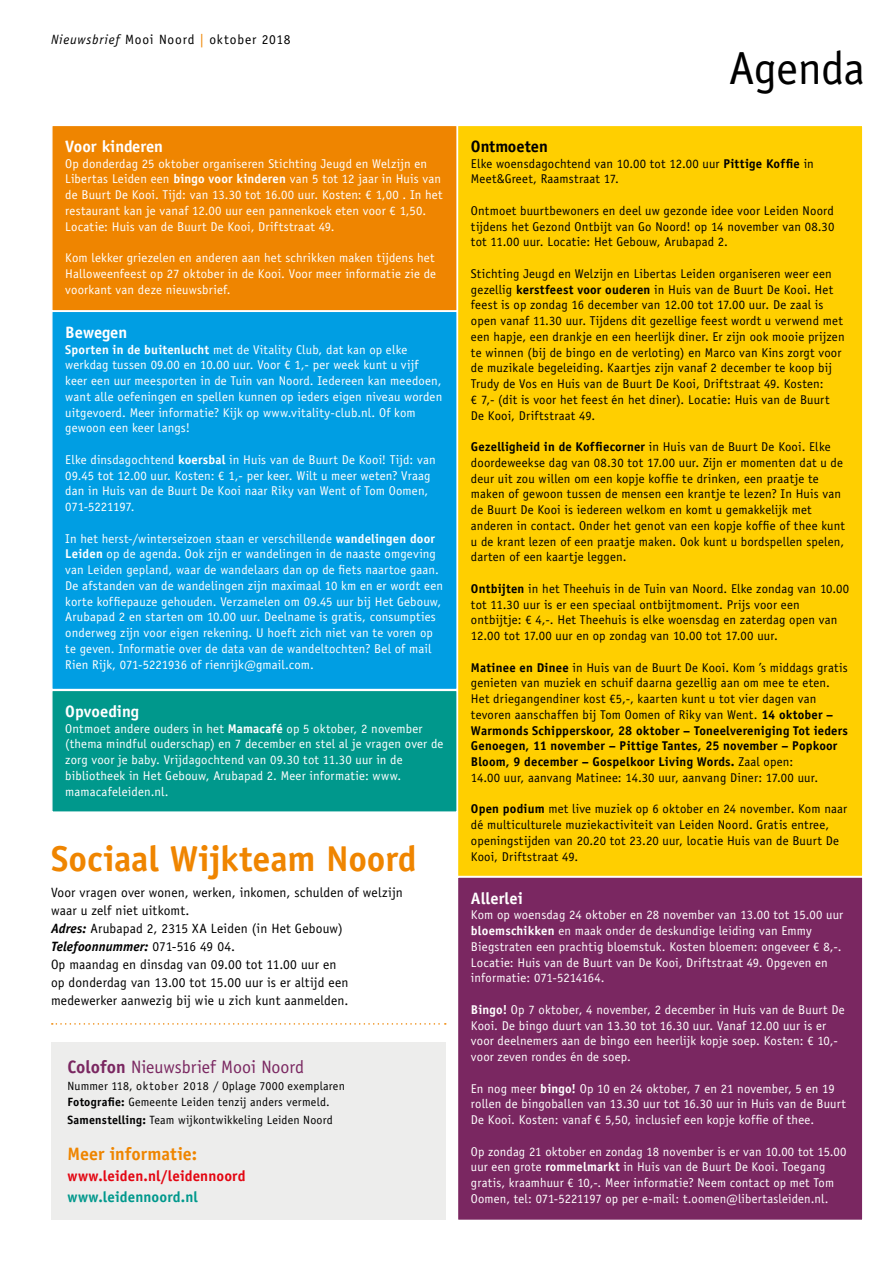
<style>
.page{position:relative;width:893px;height:1263px;background:#fff}
.page>*{position:absolute;margin:0;border:0;box-sizing:border-box;transform-origin:0 0}
.t1{font:46.5px "Officina Sans LT";letter-spacing:-.02em;color:#000}
.t2{font:700 36px "Officina Sans LT";letter-spacing:-.005em;color:#ef8500}
.t3{font:18px "Officina Sans LT";letter-spacing:-.005em;color:#7a2761}
.t4{font:700 18px "Officina Sans LT";color:#ef8500}
.t5{font:700 16.5px "Officina Sans LT";color:#fff}
.t6{font:700 16.5px "Officina Sans LT";color:#000}
.t7{font:700 15px "Officina Sans LT";letter-spacing:.01em;color:#e30612}
.t8{font:700 15px "Officina Sans LT";letter-spacing:.01em;color:#00988c}
.t9{font:13.5px/18px "Officina Sans LT";letter-spacing:.01em;color:#000}
.t10{font:13.5px "Officina Sans LT";letter-spacing:.06em;color:#000}
.t11{font:12.75px/15.8px "Officina Sans LT";letter-spacing:.01em;color:#fff}
.t12{font:12.75px/15.8px "Officina Sans LT";letter-spacing:.015em;color:#000}
.t13{font:12px/16.5px "Officina Sans LT";letter-spacing:.015em;color:#000}
.s1{font-style:italic}
.s2{color:#ef8500}
.s3{font-weight:700}
.s4{font-weight:700;font-style:italic}
</style>
<div class="page">
<div style="left:51px;top:1042px;width:395px;height:178px;background:#ededec"></div>
<svg style="left:52px;top:1023px;width:394px;height:2px"></svg>
<div style="left:457px;top:125px;width:406px;height:751px;background:#ffcf00"></div>
<div style="left:52px;top:125px;width:405px;height:186px;background:#ef8500"></div>
<div style="left:51px;top:125px;width:407px;height:187px;border:2px solid #fff"></div>
<div style="left:52px;top:311px;width:405px;height:378px;background:#009ee3"></div>
<div style="left:51px;top:311px;width:407px;height:379px;border:2px solid #fff"></div>
<div style="left:52px;top:690px;width:405px;height:122px;background:#00988c"></div>
<div style="left:51px;top:690px;width:407px;height:123px;border:2px solid #fff"></div>
<div style="left:457px;top:877px;width:406px;height:343px;background:#7a2761"></div>
<div style="left:457px;top:876px;width:406px;height:345px;border:2px solid #fff"></div>
<p class="t10" style="left:51px;top:32px;width:241px"><span class="s1">Nieuwsbrief</span> Mooi Noord <span class="s2">|</span> oktober 2018</p>
<p class="t5" style="left:65px;top:136px;width:99px">Voor kinderen</p>
<p class="t11" style="left:65px;top:155px;width:379px">Op donderdag 25 oktober organiseren Stichting Jeugd en Welzijn en Libertas Leiden een <span class="s3">bingo voor kinderen</span> van 5 tot 12 jaar in Huis van de Buurt De Kooi. Tijd: van 13.30 tot 16.00 uur. Kosten: € 1,00 . In het restaurant kan je vanaf 12.00 uur een pannenkoek eten voor € 1,50.<br>Locatie: Huis van de Buurt De Kooi, Driftstraat 49.</p>
<p class="t11" style="left:65px;top:250px;width:372px">Kom lekker griezelen en anderen aan het schrikken maken tijdens het<br>Halloweenfeest op 27 oktober in de Kooi. Voor meer informatie zie de voorkant van deze nieuwsbrief.</p>
<p class="t5" style="left:65px;top:322px;width:64px">Bewegen</p>
<p class="t11" style="left:65px;top:341px;width:378px"><span class="s3">Sporten in de buitenlucht</span> met de Vitality Club, dat kan op elke werkdag tussen 09.00 en 10.00 uur. Voor € 1,- per week kunt u vijf keer een uur meesporten in de Tuin van Noord. Iedereen kan meedoen, want alle oefeningen en spellen kunnen op ieders eigen niveau worden uitgevoerd. Meer informatie? Kijk op www.vitality-club.nl. Of kom gewoon een keer langs!</p>
<p class="t11" style="left:65px;top:452px;width:372px">Elke dinsdagochtend <span class="s3">koersbal</span> in Huis van de Buurt De Kooi! Tijd: van 09.45 tot 12.00 uur. Kosten: € 1,- per keer. Wilt u meer weten? Vraag dan in Huis van de Buurt De Kooi naar Riky van Went of Tom Oomen, 071-5221197.</p>
<p class="t11" style="left:65px;top:530px;width:379px">In het herst-/winterseizoen staan er verschillende <span class="s3">wandelingen door Leiden</span> op de agenda. Ook zijn er wandelingen in de naaste omgeving van Leiden gepland, waar de wandelaars dan op de fiets naartoe gaan.<br>De afstanden van de wandelingen zijn maximaal 10 km en er wordt een korte koffiepauze gehouden. Verzamelen om 09.45 uur bij Het Gebouw, Arubapad 2 en starten om 10.00 uur. Deelname is gratis, consumpties onderweg zijn voor eigen rekening. U hoeft zich niet van te voren op te geven. Informatie over de data van de wandeltochten? Bel of mail Rien Rijk, 071-5221936 of rienrijk@gmail.com.</p>
<p class="t5" style="left:65px;top:701px;width:75px">Opvoeding</p>
<p class="t11" style="left:65px;top:720px;width:380px">Ontmoet andere ouders in het <span class="s3">Mamacafé</span> op 5 oktober, 2 november (thema mindful ouderschap) en 7 december en stel al je vragen over de zorg voor je baby. Vrijdagochtend van 09.30 tot 11.30 uur in de bibliotheek in Het Gebouw, Arubapad 2. Meer informatie: www. mamacafeleiden.nl.</p>
<h2 class="t2" style="left:51px;top:837px;width:367px">Sociaal Wijkteam Noord</h2>
<p class="t9" style="left:51px;top:883px;width:353px">Voor vragen over wonen, werken, inkomen, schulden of welzijn waar u zelf niet uitkomt.<br><span class="s4">Adres:</span> Arubapad 2, 2315 XA Leiden (in Het Gebouw)<br><span class="s4">Telefoonnummer:</span> 071-516 49 04.<br>Op maandag en dinsdag van 09.00 tot 11.00 uur en<br>op donderdag van 13.00 tot 15.00 uur is er altijd een medewerker aanwezig bij wie u zich kunt aanmelden.</p>
<h3 class="t3" style="left:68px;top:1057px;width:238px"><span class="s3">Colofon</span> Nieuwsbrief Mooi Noord</h3>
<p class="t13" style="left:68px;top:1077px;width:279px">Nummer 118, oktober 2018 / Oplage 7000 exemplaren<br><span class="s3">Fotografie:</span> Gemeente Leiden tenzij anders vermeld.</p>
<p class="t13" style="left:68px;top:1112px;width:267px"><span class="s3">Samenstelling:</span> Team wijkontwikkeling Leiden Noord</p>
<h3 class="t4" style="left:68px;top:1143px;width:131px">Meer informatie:</h3>
<p class="t7" style="left:68px;top:1167px;width:179px">www.leiden.nl/leidennoord</p>
<p class="t8" style="left:68px;top:1188px;width:132px">www.leidennoord.nl</p>
<h1 class="t1" style="left:729px;top:41px;width:138px">Agenda</h1>
<p class="t6" style="left:471px;top:136px;width:79px">Ontmoeten</p>
<p class="t12" style="left:471px;top:155px;width:344px">Elke woensdagochtend van 10.00 tot 12.00 uur <span class="s3">Pittige Koffie</span> in<br>Meet&amp;Greet, Raamstraat 17.</p>
<p class="t12" style="left:471px;top:203px;width:365px;text-align:justify">Ontmoet buurtbewoners en deel uw gezonde idee voor Leiden Noord tijdens het Gezond Ontbijt van Go Noord! op 14 november van 08.30 tot 11.00 uur. Locatie: Het Gebouw, Arubapad 2.</p>
<p class="t12" style="left:471px;top:266px;width:375px">Stichting Jeugd en Welzijn en Libertas Leiden organiseren weer een gezellig <span class="s3">kerstfeest voor ouderen</span> in Huis van de Buurt De Kooi. Het feest is op zondag 16 december van 12.00 tot 17.00 uur. De zaal is open vanaf 11.30 uur. Tijdens dit gezellige feest wordt u verwend met een hapje, een drankje en een heerlijk diner. Er zijn ook mooie prijzen te winnen (bij de bingo en de verloting) en Marco van Kins zorgt voor de muzikale begeleiding. Kaartjes zijn vanaf 2 december te koop bij Trudy de Vos en Huis van de Buurt De Kooi, Driftstraat 49. Kosten:<br>€ 7,- (dit is voor het feest én het diner). Locatie: Huis van de Buurt De Kooi, Driftstraat 49.</p>
<p class="t12" style="left:471px;top:439px;width:376px"><span class="s3">Gezelligheid in de Koffiecorner</span> in Huis van de Buurt De Kooi. Elke doordeweekse dag van 08.30 tot 17.00 uur. Zijn er momenten dat u de deur uit zou willen om een kopje koffie te drinken, een praatje te maken of gewoon tussen de mensen een krantje te lezen? In Huis van de Buurt De Kooi is iedereen welkom en komt u gemakkelijk met anderen in contact. Onder het genot van een kopje koffie of thee kunt u de krant lezen of een praatje maken. Ook kunt u bordspellen spelen, darten of een kaartje leggen.</p>
<p class="t12" style="left:471px;top:581px;width:380px"><span class="s3">Ontbijten</span> in het Theehuis in de Tuin van Noord. Elke zondag van 10.00 tot 11.30 uur is er een speciaal ontbijtmoment. Prijs voor een ontbijtje: € 4,-. Het Theehuis is elke woensdag en zaterdag open van 12.00 tot 17.00 uur en op zondag van 10.00 tot 17.00 uur.</p>
<p class="t12" style="left:471px;top:659px;width:379px"><span class="s3">Matinee en Dinee</span> in Huis van de Buurt De Kooi. Kom ’s middags gratis genieten van muziek en schuif daarna gezellig aan om mee te eten.<br>Het driegangendiner kost €5,-, kaarten kunt u tot vier dagen van tevoren aanschaffen bij Tom Oomen of Riky van Went. <span class="s3">14 oktober – Warmonds Schipperskoor, 28 oktober – Toneelvereniging Tot ieders Genoegen, 11 november – Pittige Tantes, 25 november – Popkoor Bloom, 9 december – Gospelkoor Living Words.</span> Zaal open:<br>14.00 uur, aanvang Matinee: 14.30 uur, aanvang Diner: 17.00 uur.</p>
<p class="t12" style="left:471px;top:801px;width:378px"><span class="s3">Open podium</span> met live muziek op 6 oktober en 24 november. Kom naar dé multiculturele muziekactiviteit van Leiden Noord. Gratis entree, openingstijden van 20.20 tot 23.20 uur, locatie Huis van de Buurt De Kooi, Driftstraat 49.</p>
<p class="t5" style="left:471px;top:888px;width:53px">Allerlei</p>
<p class="t11" style="left:471px;top:907px;width:374px">Kom op woensdag 24 oktober en 28 november van 13.00 tot 15.00 uur <span class="s3">bloemschikken</span> en maak onder de deskundige leiding van Emmy Biegstraten een prachtig bloemstuk. Kosten bloemen: ongeveer € 8,-.<br>Locatie: Huis van de Buurt van De Kooi, Driftstraat 49. Opgeven en informatie: 071-5214164.</p>
<p class="t11" style="left:471px;top:1001px;width:375px"><span class="s3">Bingo!</span> Op 7 oktober, 4 november, 2 december in Huis van de Buurt De Kooi. De bingo duurt van 13.30 tot 16.30 uur. Vanaf 12.00 uur is er voor deelnemers aan de bingo een heerlijk kopje soep. Kosten: € 10,- voor zeven rondes én de soep.</p>
<p class="t11" style="left:471px;top:1080px;width:376px">En nog meer <span class="s3">bingo!</span> Op 10 en 24 oktober, 7 en 21 november, 5 en 19 rollen de bingoballen van 13.30 uur tot 16.30 uur in Huis van de Buurt<br>De Kooi. Kosten: vanaf € 5,50, inclusief een kopje koffie of thee.</p>
<p class="t11" style="left:471px;top:1143px;width:377px">Op zondag 21 oktober en zondag 18 november is er van 10.00 tot 15.00 uur een grote <span class="s3">rommelmarkt</span> in Huis van de Buurt De Kooi. Toegang gratis, kraamhuur € 10,-. Meer informatie? Neem contact op met Tom Oomen, tel: 071-5221197 op per e-mail: t.oomen@libertasleiden.nl.</p>
</div>
